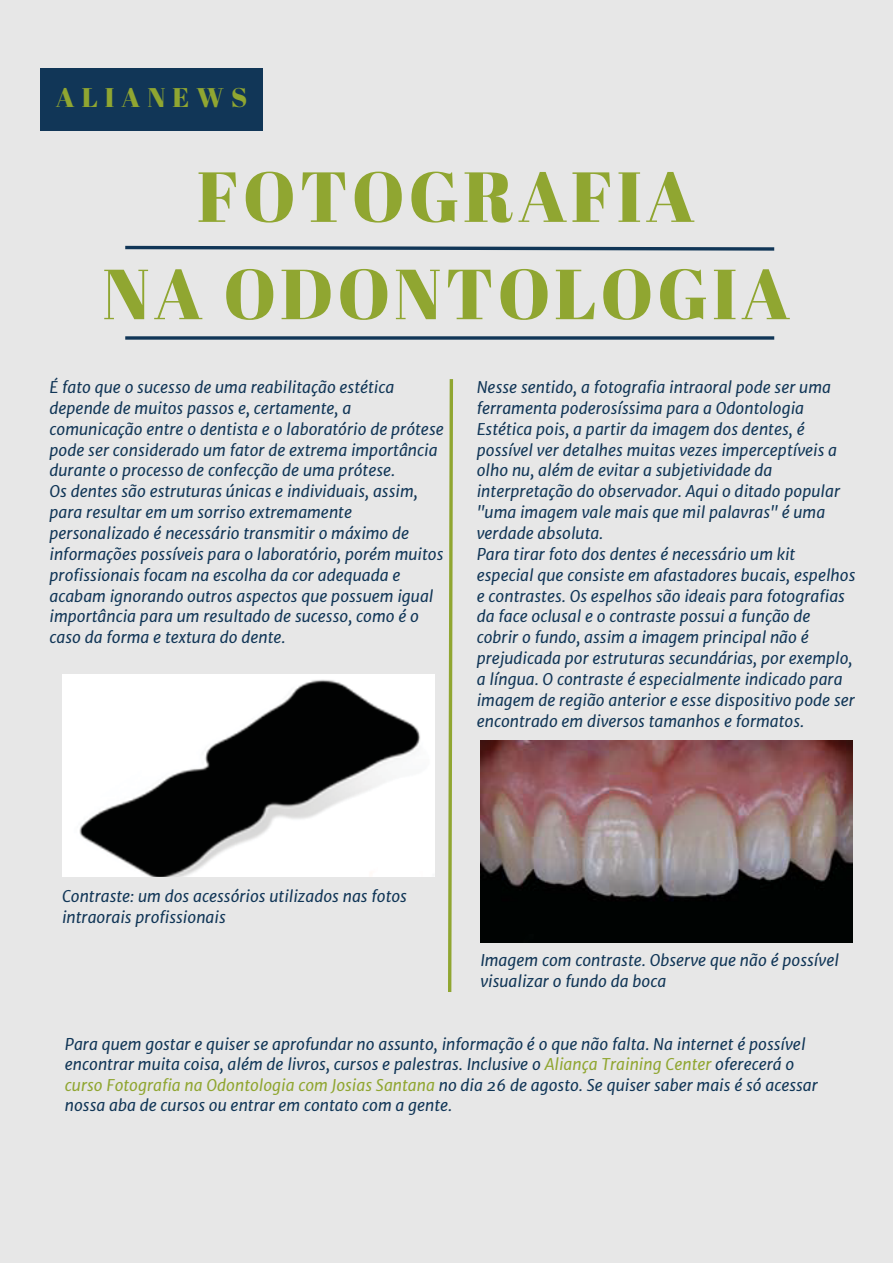
<style>
.page{position:relative;width:893px;height:1264px;background:#fff}
.page>*{position:absolute;margin:0;border:0;box-sizing:border-box;transform-origin:0 0}
.t1{font:70.65px "Abril Fatface";letter-spacing:.055em;color:#90a631}
.t2{font:27px "Abril Fatface";letter-spacing:.265em;color:#90a631}
.t3{font:italic 15.9px/20.9px "Merriweather Sans";color:#113657}
.s1{color:#90a631}
</style>
<div class="page">
<div style="left:0;top:0;width:892px;height:1262px;background:#e7e7e7"></div>
<div style="left:40px;top:68px;width:223px;height:63px;background:#113657"></div>
<svg style="left:125px;top:245px;width:650px;height:6px"></svg>
<svg style="left:125px;top:336px;width:649px;height:4px;background:#31516d"></svg>
<svg style="left:448px;top:379px;width:5px;height:613px"></svg>
<img style="left:62px;top:674px;width:372px;height:202px">
<img style="left:480px;top:740px;width:372px;height:202px">
<p class="t2" style="left:56px;top:78px;width:193px">ALIANEWS</p>
<p class="t1" style="left:197px;top:147px;width:499px">FOTOGRAFIA</p>
<p class="t1" style="left:102px;top:244px;width:689px">NA ODONTOLOGIA</p>
<p class="t3" style="left:49px;top:377px;width:396px">É fato que o sucesso de uma reabilitação estética depende de muitos passos e, certamente, a comunicação entre o dentista e o laboratório de prótese pode ser considerado um fator de extrema importância durante o processo de confecção de uma prótese.</p>
<p class="t3" style="left:49px;top:481px;width:395px">Os dentes são estruturas únicas e individuais, assim, para resultar em um sorriso extremamente personalizado é necessário transmitir o máximo de informações possíveis para o laboratório, porém muitos profissionais focam na escolha da cor adequada e acabam ignorando outros aspectos que possuem igual importância para um resultado de sucesso, como é o caso da forma e textura do dente.</p>
<p class="t3" style="left:476px;top:377px;width:365px">Nesse sentido, a fotografia intraoral pode ser uma ferramenta poderosíssima para a Odontologia Estética pois, a partir da imagem dos dentes, é possível ver detalhes muitas vezes imperceptíveis a olho nu, além de evitar a subjetividade da interpretação do observador. Aqui o ditado popular "uma imagem vale mais que mil palavras" é uma verdade absoluta.</p>
<p class="t3" style="left:476px;top:544px;width:380px">Para tirar foto dos dentes é necessário um kit especial que consiste em afastadores bucais, espelhos e contrastes. Os espelhos são ideais para fotografias da face oclusal e o contraste possui a função de cobrir o fundo, assim a imagem principal não é prejudicada por estruturas secundárias, por exemplo, a língua. O contraste é especialmente indicado para imagem de região anterior e esse dispositivo pode ser encontrado em diversos tamanhos e formatos.</p>
<p class="t3" style="left:62px;top:886px;width:346px">Contraste: um dos acessórios utilizados nas fotos intraorais profissionais</p>
<p class="t3" style="left:480px;top:949px;width:360px">Imagem com contraste. Observe que não é possível visualizar o fundo da boca</p>
<p class="t3" style="left:65px;top:1034px;width:754px;line-height:20.2px">Para quem gostar e quiser se aprofundar no assunto, informação é o que não falta. Na internet é possível encontrar muita coisa, além de livros, cursos e palestras. Inclusive o <span class="s1">Aliança Training Center</span> oferecerá o <span class="s1">curso Fotografia na Odontologia com Josias Santana</span> no dia 26 de agosto. Se quiser saber mais é só acessar nossa aba de cursos ou entrar em contato com a gente.</p>
</div>
